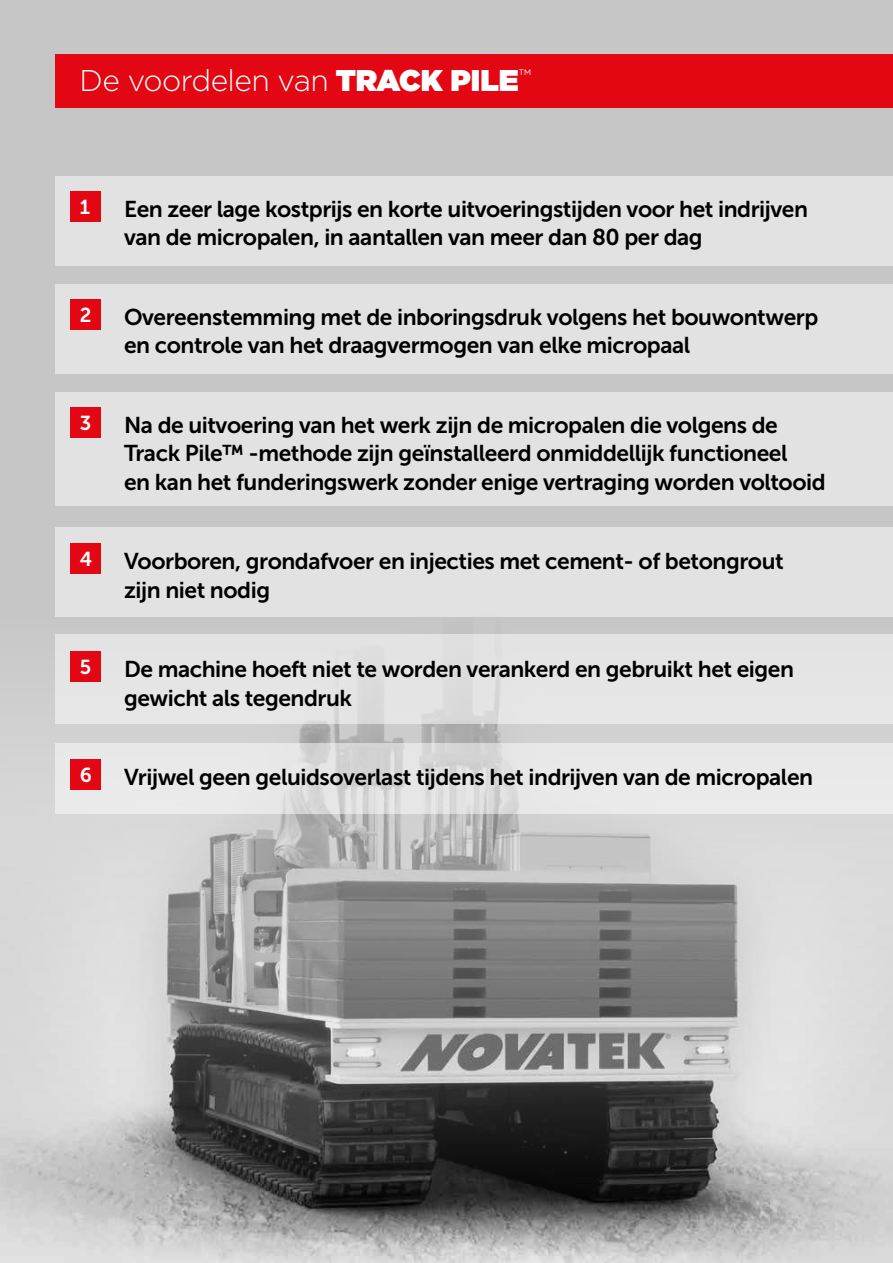
<style>
.page{position:relative;width:893px;height:1263px;background:#c6c6c6}
.page>*{position:absolute;margin:0;border:0;box-sizing:border-box;transform-origin:0 0}
.t1{font:300 30px "Gotham";letter-spacing:-.02em;color:#fff}
.t2{font:22.8px/28.5px "Museo Sans 700";letter-spacing:-.02em;color:#000}
.t3{font:20.1px "Museo Sans 700";color:#fff}
.s1{font-weight:900}
.s2{font-size:20.1px;color:#fff}
</style>
<div class="page">
<img style="left:0;top:373px;width:893px;height:890px">
<div style="left:55px;top:177px;width:838px;height:89px;background:#e2e2e2"></div>
<div style="left:55px;top:284px;width:838px;height:89px;background:#e2e2e2"></div>
<div style="left:55px;top:392px;width:838px;height:114px;background:#e2e2e2"></div>
<div style="left:55px;top:527px;width:838px;height:90px;background:#e2e2e2"></div>
<div style="left:55px;top:635px;width:838px;height:89px;background:#e4e4e4"></div>
<svg style="left:55px;top:743px;width:838px;height:70px;background:#e5e5e5"></svg>
<div style="left:55px;top:54px;width:838px;height:54px;background:#e30613"></div>
<div style="left:70px;top:191px;width:30px;height:30px;background:#e30613"></div>
<div style="left:70px;top:299px;width:30px;height:30px;background:#e30613"></div>
<div style="left:70px;top:407px;width:30px;height:30px;background:#e30613"></div>
<div style="left:70px;top:543px;width:30px;height:31px;background:#e30613"></div>
<div style="left:70px;top:651px;width:30px;height:31px;background:#e30613"></div>
<div style="left:70px;top:759px;width:30px;height:31px;background:#e30613"></div>
<h1 class="t1" style="left:80px;top:61px;width:453px">De voordelen van <span class="s1">TRACK PILE</span><sup>™</sup></h1>
<p class="t3" style="left:80px;top:195px;width:12px">1</p>
<p class="t2" style="left:124px;top:195px;width:685px">Een zeer lage kostprijs en korte uitvoeringstijden voor het indrijven van de micropalen, in aantallen van meer dan 80 per dag</p>
<p class="t3" style="left:80px;top:303px;width:13px">2</p>
<p class="t2" style="left:124px;top:303px;width:696px">Overeenstemming met de inboringsdruk volgens het bouwontwerp en controle van het draagvermogen van elke micropaal</p>
<p class="t3" style="left:80px;top:411px;width:13px">3</p>
<p class="t2" style="left:124px;top:411px;width:703px">Na de uitvoering van het werk zijn de micropalen die volgens de<br>Track Pile™ -methode zijn geïnstalleerd onmiddellijk functioneel<br>en kan het funderingswerk zonder enige vertraging worden voltooid</p>
<p class="t3" style="left:80px;top:548px;width:14px">4</p>
<p class="t2" style="left:124px;top:547px;width:661px">Voorboren, grondafvoer en injecties met cement- of betongrout zijn niet nodig</p>
<p class="t2" style="left:124px;top:655px;width:671px;text-indent:-44px"><span class="s2">5</span> De machine hoeft niet te worden verankerd en gebruikt het eigen gewicht als tegendruk</p>
<p class="t2" style="left:80px;top:763px;width:735px"><span class="s2">6</span> Vrijwel geen geluidsoverlast tijdens het indrijven van de micropalen</p>
</div>
